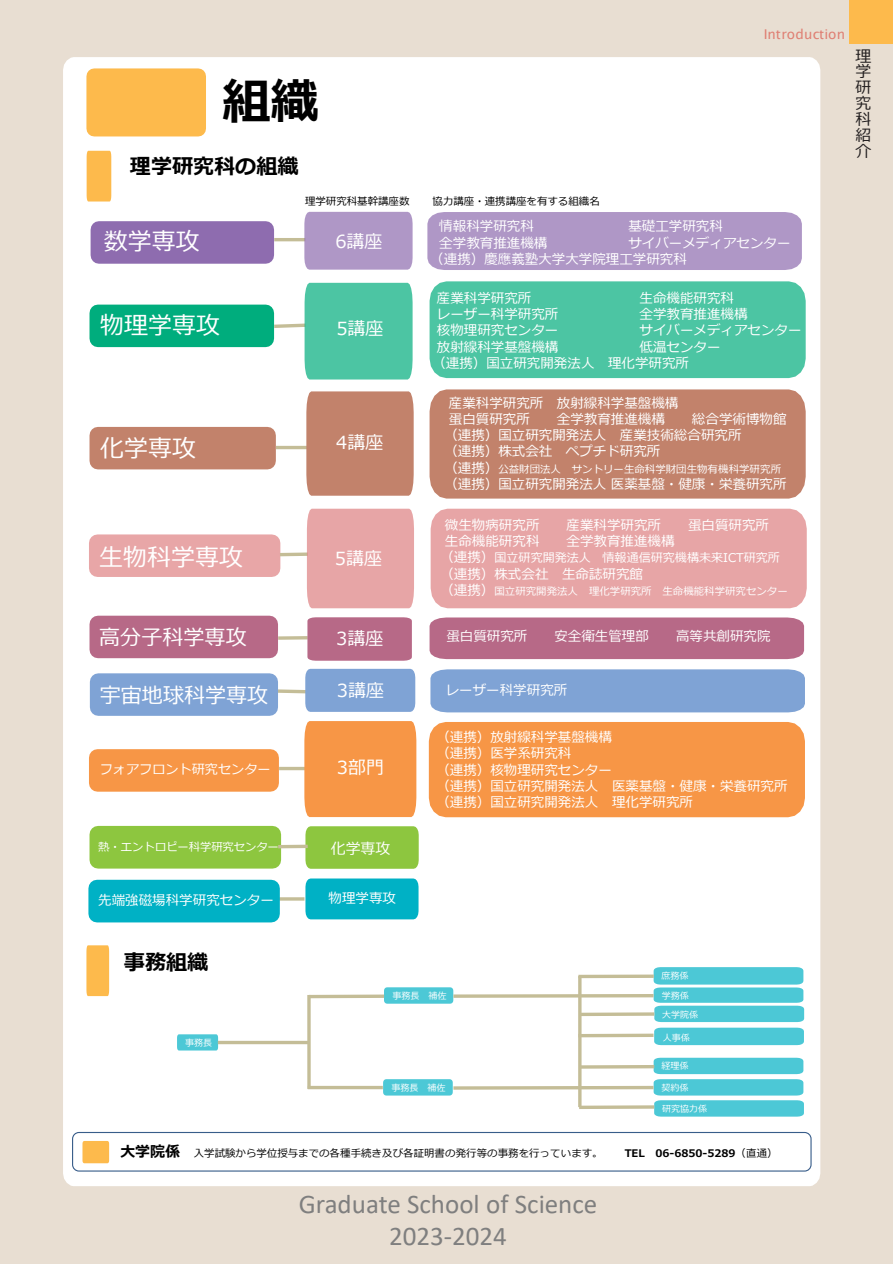
<style>
.page{position:relative;width:893px;height:1264px;background:#fff}
.page>*{position:absolute;margin:0;border:0;box-sizing:border-box;transform-origin:0 0}
.t1{font:700 48px "Meiryo";color:#000}
.t2{font:27px/32.4px "Calibri";color:#7f7f7f;text-align:center}
.t3{font:24px "Meiryo";color:#fff}
.t4{font:21px "Meiryo";color:#fff}
.t5{font:700 21px "Meiryo";color:#000}
.t6{font:18px "Meiryo";color:#fff}
.t7{font:15.9px/15.9px "Meiryo";color:#231f20;text-align:justify}
.t8{font:15px "Meiryo";color:#fff}
.t9{font:13.5px "Meiryo";color:#fff}
.t10{font:13.5px "Lucida Sans";letter-spacing:.005em;color:#df8074}
.t11{font:13.2px "Meiryo";color:#fff}
.t12{font:12px "Meiryo";color:#fff}
.t13{font:11.4px "Meiryo";color:#fff}
.t14{font:10.5px "Meiryo";color:#000}
.t15{font:10.5px "Meiryo";color:#fff}
.t16{font:700 10.5px "Meiryo";letter-spacing:-.005em;color:#000}
.t17{font:9px "Meiryo";color:#fff}
.s1{font-size:13.5px}
.s2{font-weight:700;font-size:15px}
.s3{font-weight:400}
</style>
<div class="page">
<div style="left:0;top:0;width:892px;height:1263px;background:#e8ded2"></div>
<div style="left:849px;top:0;width:43px;height:43px;background:#fdba4c"></div>
<div style="left:63px;top:57px;width:757px;height:1128px;background:#fff"></div>
<div style="left:86px;top:68px;width:120px;height:68px;background:#fdba4c"></div>
<svg style="left:87px;top:151px;width:24px;height:50px"></svg>
<hr style="left:279px;top:897px;width:25px;height:3px;background:#c4bd97">
<hr style="left:274px;top:238px;width:31px;height:3px;background:#c4bd97">
<hr style="left:278px;top:636px;width:30px;height:3px;background:#c4bd97">
<div style="left:91px;top:221px;width:183px;height:43px;background:#8e6caf"></div>
<div style="left:89px;top:427px;width:187px;height:42px;background:#c2826b"></div>
<div style="left:89px;top:749px;width:190px;height:42px;background:#f79646"></div>
<div style="left:89px;top:825px;width:192px;height:43px;background:#8dc63f"></div>
<div style="left:88px;top:879px;width:192px;height:43px;background:#00b1c5"></div>
<div style="left:427px;top:212px;width:374px;height:58px;background:#af97c6"></div>
<div style="left:429px;top:281px;width:376px;height:97px;background:#4cc5a3"></div>
<div style="left:429px;top:389px;width:376px;height:109px;background:#c2826b"></div>
<div style="left:430px;top:508px;width:376px;height:100px;background:#e7a5a6"></div>
<div style="left:429px;top:617px;width:375px;height:42px;background:#b76987"></div>
<div style="left:430px;top:669px;width:374px;height:43px;background:#7fa3d5"></div>
<div style="left:305px;top:826px;width:113px;height:42px;background:#8dc63f"></div>
<div style="left:305px;top:878px;width:113px;height:41px;background:#00b1c5"></div>
<hr style="left:276px;top:446px;width:35px;height:3px;background:#c4bd97">
<svg style="left:279px;top:766px;width:25px;height:4px"></svg>
<div style="left:304px;top:212px;width:108px;height:57px;background:#af97c6"></div>
<svg style="left:89px;top:283px;width:323px;height:96px;background:#83d7bf"></svg>
<div style="left:306px;top:391px;width:107px;height:104px;background:#c2826b"></div>
<svg style="left:89px;top:508px;width:325px;height:100px;background:#f1cbcb"></svg>
<svg style="left:90px;top:668px;width:325px;height:47px;background:#96b3dc"></svg>
<div style="left:429px;top:721px;width:375px;height:96px;background:#f79646"></div>
<div style="left:304px;top:721px;width:112px;height:95px;background:#f79646"></div>
<svg style="left:278px;top:844px;width:30px;height:4px"></svg>
<svg style="left:82px;top:1140px;width:27px;height:22px"></svg>
<div style="left:72px;top:1131px;width:739px;height:40px;border:1px solid #385d8a;border-radius:6px"></div>
<div style="left:307px;top:617px;width:105px;height:43px;background:#b76987"></div>
<div style="left:89px;top:615px;width:189px;height:43px;background:#b76987"></div>
<svg style="left:177px;top:1034px;width:41px;height:16px"></svg>
<svg style="left:384px;top:966px;width:420px;height:55px;background:#bbe8ec"></svg>
<svg style="left:383px;top:1057px;width:420px;height:59px;background:#bfe9ed"></svg>
<svg style="left:311px;top:994px;width:73px;height:4px"></svg>
<hr style="left:308px;top:1085px;width:75px;height:3px;background:#c4bd97">
<hr style="left:218px;top:1040px;width:91px;height:3px;background:#c4bd97">
<svg style="left:307px;top:994px;width:4px;height:94px"></svg>
<hr style="left:578px;top:974px;width:75px;height:3px;background:#c4bd97">
<hr style="left:579px;top:1012px;width:75px;height:3px;background:#c4bd97">
<svg style="left:581px;top:1064px;width:73px;height:4px"></svg>
<hr style="left:579px;top:1105px;width:75px;height:3px;background:#c4bd97">
<hr style="left:578px;top:975px;width:3px;height:131px;background:#c4bd97">
<div style="left:654px;top:1027px;width:149px;height:17px;background:#4cc8d6"></div>
<svg style="left:578px;top:1033px;width:75px;height:4px"></svg>
<svg style="left:86px;top:945px;width:23px;height:50px"></svg>
<p class="t1" style="left:222px;top:67px;width:98px">組織</p>
<p class="t5" style="left:130px;top:151px;width:170px">理学研究科の組織</p>
<p class="t10" style="left:763px;top:26px;width:83px">Introduction</p>
<p class="t3" style="left:104px;top:225px;width:97px">数学専攻</p>
<p class="t3" style="left:100px;top:308px;width:121px">物理学専攻</p>
<p class="t3" style="left:100px;top:431px;width:97px">化学専攻</p>
<p class="t3" style="left:99px;top:540px;width:145px">生物科学専攻</p>
<p class="t14" style="left:305px;top:194px;width:106px">理学研究科基幹講座数</p>
<p class="t14" style="left:432px;top:194px;width:169px">協力講座・連携講座を有する組織名</p>
<p class="t6" style="left:335px;top:229px;width:49px">6講座</p>
<p class="t9" style="left:439px;top:217px;width:96px">情報科学研究科</p>
<p class="t9" style="left:628px;top:217px;width:96px">基礎工学研究科</p>
<p class="t9" style="left:439px;top:233px;width:109px">全学教育推進機構</p>
<p class="t9" style="left:628px;top:233px;width:163px">サイバーメディアセンター</p>
<p class="t9" style="left:430px;top:249px;width:258px">（連携）慶應義塾大学大学院理工学研究科</p>
<p class="t6" style="left:336px;top:316px;width:49px">5講座</p>
<p class="t6" style="left:336px;top:429px;width:49px">4講座</p>
<p class="t6" style="left:335px;top:545px;width:49px">5講座</p>
<p class="t9" style="left:437px;top:289px;width:96px">産業科学研究所</p>
<p class="t9" style="left:639px;top:289px;width:96px">生命機能研究科</p>
<p class="t9" style="left:437px;top:305px;width:123px">レーザー科学研究所</p>
<p class="t9" style="left:639px;top:305px;width:109px">全学教育推進機構</p>
<p class="t9" style="left:437px;top:321px;width:123px">核物理研究センター</p>
<p class="t9" style="left:639px;top:321px;width:163px">サイバーメディアセンター</p>
<p class="t9" style="left:437px;top:337px;width:123px">放射線科学基盤機構</p>
<p class="t9" style="left:639px;top:337px;width:82px">低温センター</p>
<p class="t9" style="left:432px;top:353px;width:258px">（連携）国立研究開発法人 理化学研究所</p>
<p class="t9" style="left:449px;top:393px;width:231px">産業科学研究所 放射線科学基盤機構</p>
<p class="t9" style="left:449px;top:409px;width:82px">蛋白質研究所</p>
<p class="t9" style="left:557px;top:409px;width:109px">全学教育推進機構</p>
<p class="t9" style="left:692px;top:409px;width:96px">総合学術博物館</p>
<p class="t9" style="left:444px;top:426px;width:298px">（連携）国立研究開発法人 産業技術総合研究所</p>
<p class="t9" style="left:444px;top:442px;width:217px">（連携）株式会社 ペプチド研究所</p>
<p class="t15" style="left:444px;top:461px;width:338px"><span class="s1">（連携）</span>公益財団法人 サントリー生命科学財団生物有機科学研究所</p>
<p class="t9" style="left:444px;top:474px;width:343px">（連携）国立研究開発法人医薬基盤・健康・栄養研究所</p>
<p class="t9" style="left:445px;top:515px;width:96px">微生物病研究所</p>
<p class="t9" style="left:566px;top:515px;width:96px">産業科学研究所</p>
<p class="t9" style="left:688px;top:515px;width:82px">蛋白質研究所</p>
<p class="t9" style="left:445px;top:532px;width:96px">生命機能研究科</p>
<p class="t9" style="left:566px;top:532px;width:109px">全学教育推進機構</p>
<p class="t12" style="left:440px;top:549px;width:341px"><span class="s1">（連携）</span>国立研究開発法人 情報通信研究機構未来ICT研究所</p>
<p class="t9" style="left:440px;top:564px;width:204px">（連携）株式会社 生命誌研究館</p>
<p class="t15" style="left:440px;top:583px;width:349px"><span class="s1">（連携）</span>国立研究開発法人 理化学研究所 生命機能科学研究センター</p>
<p class="t7" style="left:855px;top:49px;width:17px">理学研究科紹介</p>
<p class="t4" style="left:99px;top:622px;width:149px">高分子科学専攻</p>
<p class="t4" style="left:111px;top:623px;width:149px">高分子科学専攻</p>
<p class="t6" style="left:336px;top:625px;width:49px">3講座</p>
<p class="t6" style="left:337px;top:677px;width:49px">3講座</p>
<p class="t4" style="left:100px;top:680px;width:170px">宇宙地球科学専攻</p>
<p class="t11" style="left:100px;top:760px;width:172px">フォアフロント研究センター</p>
<p class="t6" style="left:337px;top:754px;width:49px">3部門</p>
<p class="t9" style="left:446px;top:627px;width:82px">蛋白質研究所</p>
<p class="t9" style="left:554px;top:627px;width:96px">安全衛生管理部</p>
<p class="t9" style="left:676px;top:627px;width:96px">高等共創研究院</p>
<p class="t9" style="left:446px;top:680px;width:123px">レーザー科学研究所</p>
<p class="t9" style="left:436px;top:727px;width:177px">（連携）放射線科学基盤機構</p>
<p class="t9" style="left:436px;top:744px;width:136px">（連携）医学系研究科</p>
<p class="t9" style="left:436px;top:760px;width:177px">（連携）核物理研究センター</p>
<p class="t9" style="left:436px;top:776px;width:352px">（連携）国立研究開発法人 医薬基盤・健康・栄養研究所</p>
<p class="t9" style="left:436px;top:792px;width:258px">（連携）国立研究開発法人 理化学研究所</p>
<p class="t13" style="left:98px;top:838px;width:182px">熱・エントロピー科学研究センター</p>
<p class="t9" style="left:98px;top:890px;width:177px">先端強磁場科学研究センター</p>
<p class="t8" style="left:331px;top:838px;width:61px">化学専攻</p>
<p class="t9" style="left:328px;top:888px;width:69px">物理学専攻</p>
<p class="t5" style="left:124px;top:946px;width:86px">事務組織</p>
<p class="t17" style="left:185px;top:1036px;width:28px">事務長</p>
<p class="t17" style="left:392px;top:989px;width:55px">事務長 補佐</p>
<p class="t17" style="left:391px;top:1080px;width:55px">事務長 補佐</p>
<p class="t17" style="left:661px;top:969px;width:28px">庶務係</p>
<p class="t17" style="left:661px;top:989px;width:28px">学務係</p>
<p class="t17" style="left:662px;top:1008px;width:37px">大学院係</p>
<p class="t17" style="left:662px;top:1031px;width:28px">人事係</p>
<p class="t17" style="left:661px;top:1059px;width:28px">経理係</p>
<p class="t17" style="left:661px;top:1081px;width:28px">契約係</p>
<p class="t17" style="left:662px;top:1102px;width:46px">研究協力係</p>
<p class="t14" style="left:120px;top:1145px;width:484px"><span class="s2">大学院係</span> 入学試験から学位授与までの各種手続き及び各証明書の発行等の事務を行っています。</p>
<p class="t16" style="left:624px;top:1145px;width:154px">TEL 06-6850-5289<span class="s3">（直通）</span></p>
<h2 class="t2" style="left:299px;top:1186px;width:300px">Graduate School of Science<br>2023-2024</h2>
</div>
